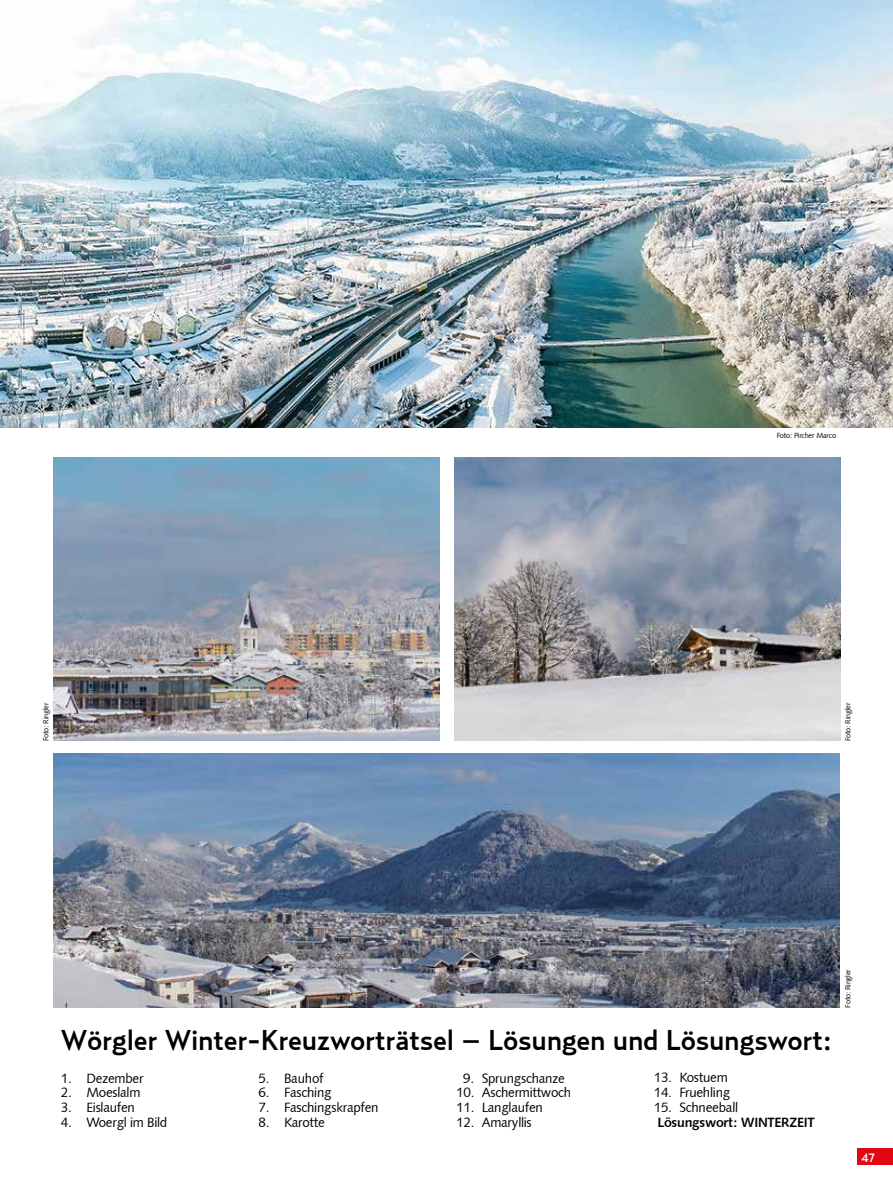
<style>
.page{position:relative;width:893px;height:1191px;background:#fff}
.page>*{position:absolute;margin:0;border:0;box-sizing:border-box;transform-origin:0 0}
.t1{font:500 28.5px "Relay";letter-spacing:-.01em;color:#000}
.t2{font:13.5px "Humanist 531 BT Roman A";letter-spacing:-.02em;color:#000}
.t3{font:13.5px "Humanist 531 BT Bold A";letter-spacing:-.02em;color:#000}
.t4{font:500 12px "Relay";color:#fff}
.t5{font:7.5px "Humanist 531 BT Roman A";letter-spacing:-.03em;color:#000}
</style>
<div class="page">
<div style="left:857px;top:1148px;width:36px;height:17px;background:#e30613"></div>
<img style="left:53px;top:458px;width:386px;height:282px">
<img style="left:454px;top:458px;width:386px;height:282px">
<img style="left:53px;top:753px;width:787px;height:254px">
<img style="left:0;top:0;width:893px;height:427px">
<p class="t5" style="left:777px;top:430px;width:61px">Foto: Pircher Marco</p>
<p class="t5" style="left:41px;top:741px;width:40px;rotate:-90deg">Foto: Ringler</p>
<p class="t5" style="left:843px;top:741px;width:40px;rotate:-90deg">Foto: Ringler</p>
<h1 class="t1" style="left:61px;top:1022px;width:772px">Wörgler Winter-Kreuzworträtsel – Lösungen und Lösungswort:</h1>
<p class="t2" style="left:61px;top:1069px;width:84px">1. Dezember</p>
<p class="t2" style="left:61px;top:1084px;width:81px">2. Moeslalm</p>
<p class="t2" style="left:61px;top:1099px;width:76px">3. Eislaufen</p>
<p class="t2" style="left:61px;top:1114px;width:108px">4. Woergl im Bild</p>
<p class="t2" style="left:259px;top:1069px;width:67px">5. Bauhof</p>
<p class="t2" style="left:259px;top:1084px;width:75px">6. Fasching</p>
<p class="t2" style="left:259px;top:1099px;width:122px">7. Faschingskrapfen</p>
<p class="t2" style="left:259px;top:1114px;width:68px">8. Karotte</p>
<p class="t2" style="left:463px;top:1069px;width:103px">9. Sprungschanze</p>
<p class="t2" style="left:456px;top:1084px;width:117px">10. Aschermittwoch</p>
<p class="t2" style="left:456px;top:1099px;width:88px">11. Langlaufen</p>
<p class="t2" style="left:456px;top:1114px;width:77px">12. Amaryllis</p>
<p class="t2" style="left:654px;top:1069px;width:76px">13. Kostuem</p>
<p class="t2" style="left:654px;top:1084px;width:78px">14. Fruehling</p>
<p class="t2" style="left:654px;top:1099px;width:86px">15. Schneeball</p>
<p class="t3" style="left:657px;top:1114px;width:159px">Lösungswort: WINTERZEIT</p>
<p class="t5" style="left:843px;top:1007px;width:40px;rotate:-90deg">Foto: Ringler</p>
<p class="t4" style="left:862px;top:1150px;width:15px">47</p>
</div>
